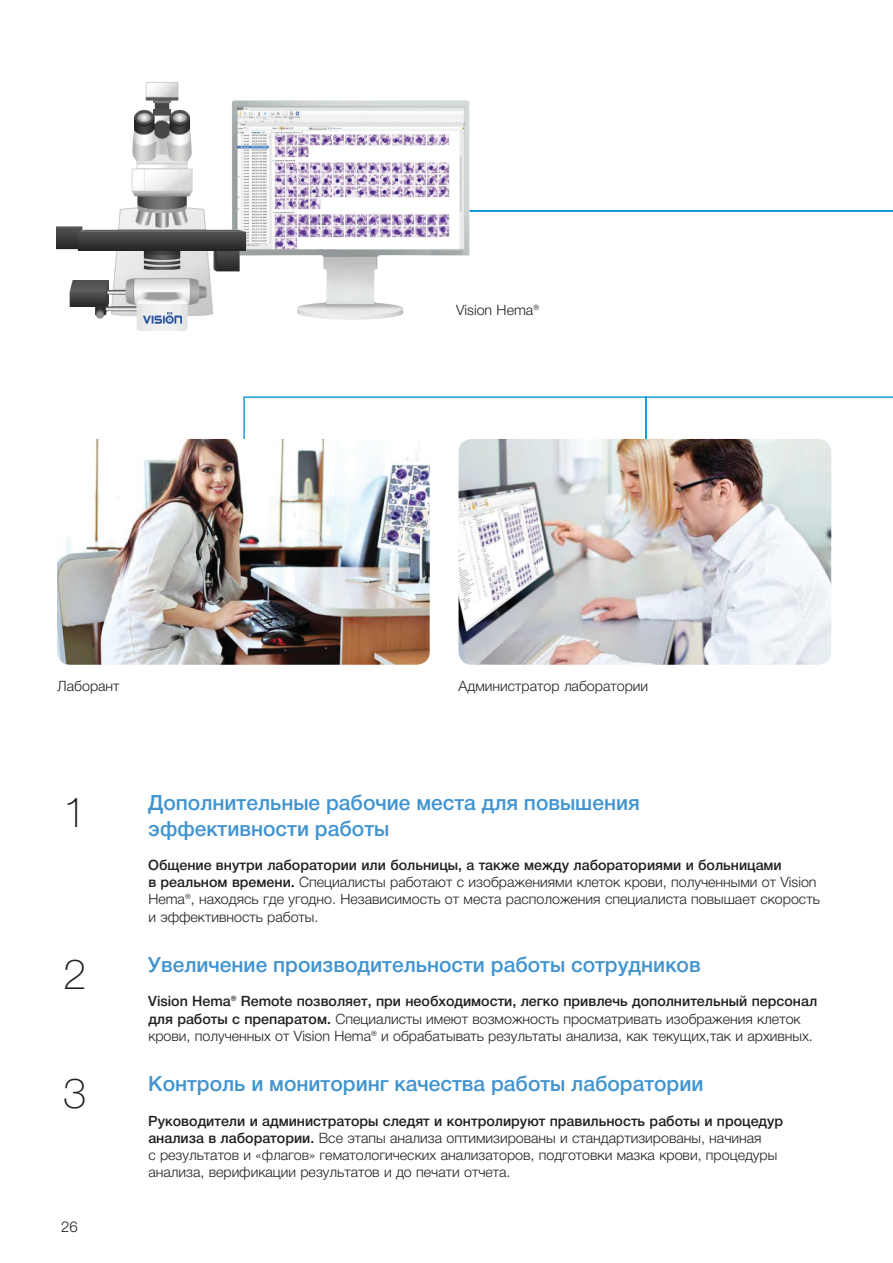
<style>
.page{position:relative;width:893px;height:1263px;background:#fff}
.page>*{position:absolute;margin:0;border:0;box-sizing:border-box;transform-origin:0 0}
.t1{font:100 42px "Helvetica Neue LTCYR";color:#231f20}
.t2{font:500 21px/25.2px "Helvetica Neue LTCYR";color:#4194d0}
.t3{font:300 15px "Helvetica Neue LTCYR";color:#231f20}
.t4{font:300 14.25px/17.1px "Helvetica Neue LTCYR";color:#231f20}
.s1{font-weight:500}
</style>
<div class="page">
<hr style="left:289px;top:210px;width:602px;height:2px;background:#199eda">
<svg style="left:243px;top:396px;width:648px;height:75px"></svg>
<hr style="left:645px;top:396px;width:1px;height:66px;background:#199eda">
<img style="left:459px;top:439px;width:372px;height:226px">
<img style="left:57px;top:439px;width:373px;height:226px">
<img style="left:257px;top:100px;width:213px;height:220px">
<img style="left:56px;top:82px;width:201px;height:249px">
<p class="t4" style="left:57px;top:678px;width:64px">Лаборант</p>
<p class="t4" style="left:456px;top:302px;width:84px">Vision Hema®</p>
<p class="t4" style="left:459px;top:678px;width:191px">Администратор лаборатории</p>
<h1 class="t1" style="left:63px;top:789px;width:25px">1</h1>
<h2 class="t2" style="left:148px;top:791px;width:493px">Дополнительные рабочие места для повышения эффективности работы</h2>
<p class="t4" style="left:148px;top:856px;width:673px"><span class="s1">Общение внутри лаборатории или больницы, а также между лабораториями и больницами<br>в реальном времени.</span> Специалисты работают с изображениями клеток крови, полученными от Vision Hema®, находясь где угодно. Независимость от места расположения специалиста повышает скорость и эффективность работы.</p>
<h1 class="t1" style="left:63px;top:950px;width:25px">2</h1>
<h2 class="t2" style="left:148px;top:952px;width:554px">Увеличение производительности работы сотрудников</h2>
<p class="t4" style="left:148px;top:993px;width:670px"><span class="s1">Vision Hema® Remote позволяет, при необходимости, легко привлечь дополнительный персонал для работы с препаратом.</span> Специалисты имеют возможность просматривать изображения клеток крови, полученных от Vision Hema® и обрабатывать результаты анализа, как текущих, так и архивных.</p>
<h1 class="t1" style="left:63px;top:1069px;width:25px">3</h1>
<h2 class="t2" style="left:148px;top:1071px;width:557px">Контроль и мониторинг качества работы лаборатории</h2>
<p class="t4" style="left:148px;top:1112px;width:636px"><span class="s1">Руководители и администраторы следят и контролируют правильность работы и процедур анализа в лаборатории.</span> Все этапы анализа оптимизированы и стандартизированы, начиная<br>с результатов и «флагов» гематологических анализаторов, подготовки мазка крови, процедуры анализа, верификации результатов и до печати отчета.</p>
<p class="t3" style="left:61px;top:1218px;width:18px">26</p>
</div>
